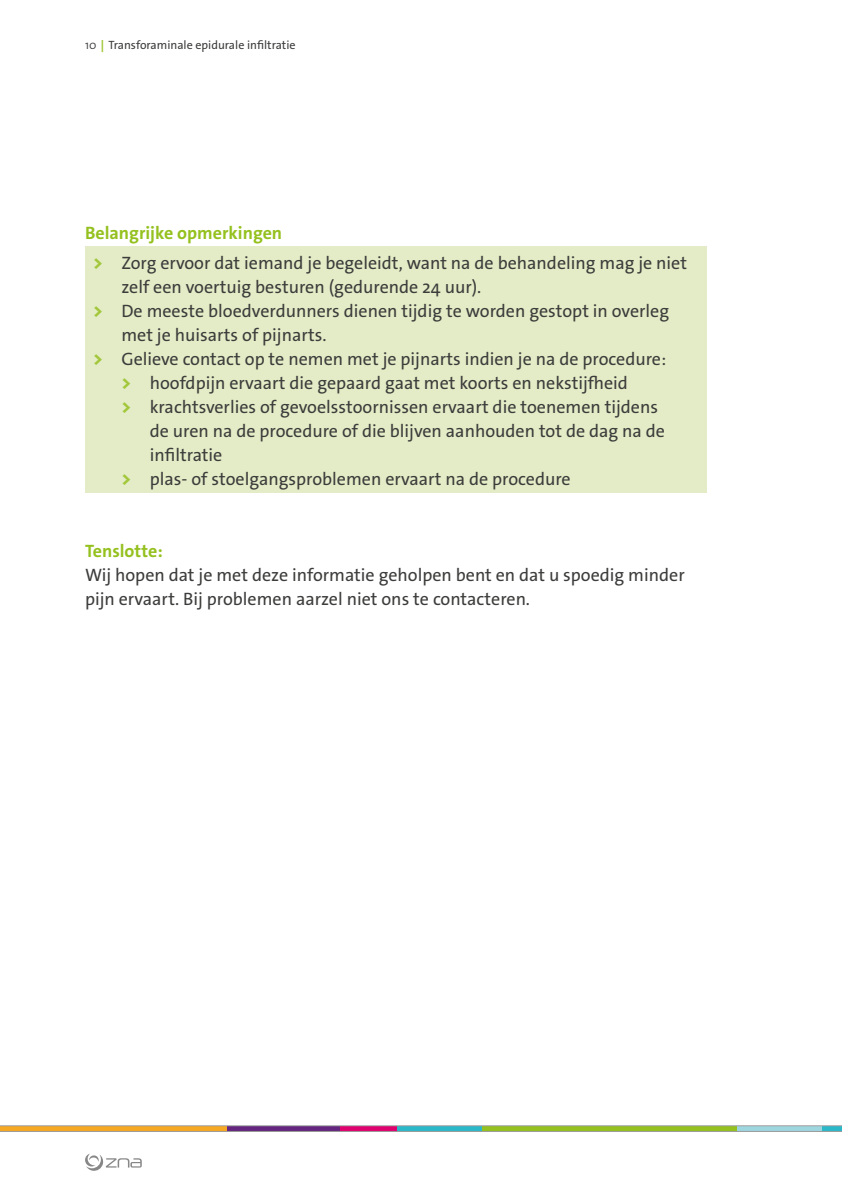
<style>
.page{position:relative;width:842px;height:1191px;background:#fff}
.page>*{position:absolute;margin:0;border:0;box-sizing:border-box;transform-origin:0 0}
.t1{font:18px/30px "The Sans Os F";color:#3c3c3b}
.t2{font:700 18px "The Sans Os F";color:#95c11f}
.t3{font:12px "The Sans Os F";color:#3c3c3b}
.s1{font-weight:300}
.s2{font-weight:700;color:#a2c73a}
.s3{font-weight:700;color:#95c11f}
.s4{font-weight:800;color:#a2c73a}
</style>
<div class="page">
<svg style="left:0;top:1125px;width:842px;height:6px;background:#a49e6d"></svg>
<svg style="left:85px;top:1153px;width:57px;height:18px"></svg>
<div style="left:85px;top:247px;width:622px;height:246px;background:#e3ecc6"></div>
<p class="t3" style="left:85px;top:37px;width:212px"><span class="s1">10</span><span class="s2">↕</span>Transforaminale epidurale infiltratie</p>
<p class="t1" style="left:93px;top:218px;width:595px;text-indent:-8px"><span class="s3">Belangrijke opmerkingen<br></span><span class="s4">&gt;</span> Zorg ervoor dat iemand je begeleidt, want na de behandeling mag je niet</p>
<p class="t1" style="left:121px;top:272px;width:361px">zelf een voertuig besturen (gedurende 24 uur).</p>
<p class="t1" style="left:93px;top:296px;width:577px"><span class="s4">&gt;</span> De meeste bloedverdunners dienen tijdig te worden gestopt in overleg</p>
<p class="t1" style="left:121px;top:320px;width:207px">met je huisarts of pijnarts.</p>
<p class="t1" style="left:93px;top:344px;width:575px"><span class="s4">&gt;</span> Gelieve contact op te nemen met je pijnarts indien je na de procedure:</p>
<p class="t1" style="left:121px;top:368px;width:508px"><span class="s4">&gt;</span> hoofdpijn ervaart die gepaard gaat met koorts en nekstijfheid</p>
<p class="t1" style="left:121px;top:392px;width:538px"><span class="s4">&gt;</span> krachtsverlies of gevoelsstoornissen ervaart die toenemen tijdens</p>
<p class="t1" style="left:150px;top:416px;width:517px">de uren na de procedure of die blijven aanhouden tot de dag na de</p>
<p class="t1" style="left:150px;top:440px;width:74px">infiltratie</p>
<p class="t1" style="left:121px;top:464px;width:451px"><span class="s4">&gt;</span> plas- of stoelgangsproblemen ervaart na de procedure</p>
<p class="t2" style="left:85px;top:539px;width:79px">Tenslotte:</p>
<p class="t1" style="left:85px;top:563px;width:601px;line-height:24px">Wij hopen dat je met deze informatie geholpen bent en dat u spoedig minder pijn ervaart. Bij problemen aarzel niet ons te contacteren.</p>
</div>
